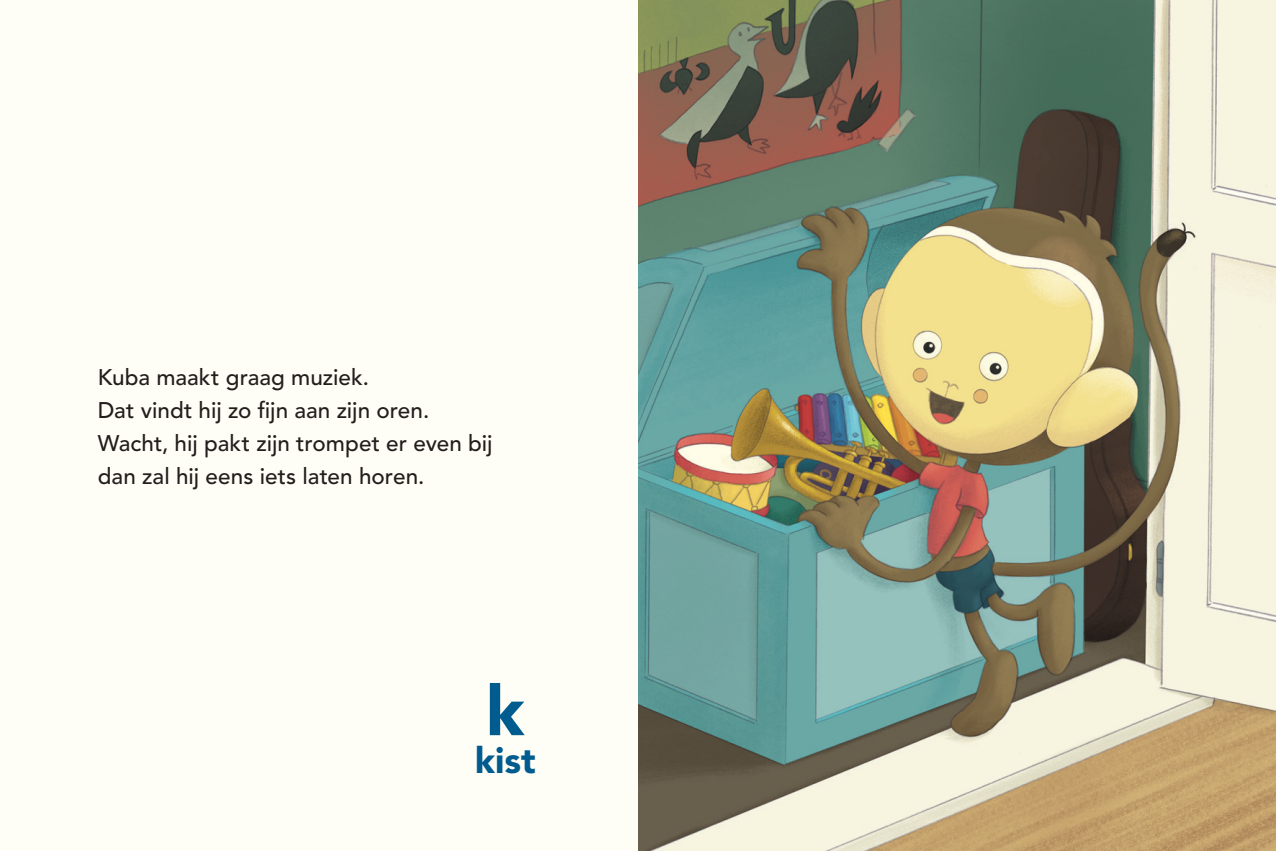
<style>
.page{position:relative;width:1276px;height:851px;background:#fff}
.page>*{position:absolute;margin:0;border:0;box-sizing:border-box;transform-origin:0 0}
.t1{font:900 69px "Avenir LT";color:#005d95}
.t2{font:900 36px "Avenir LT";color:#005d95}
.t3{font:500 22.5px/33px "Avenir LT";color:#231f20}
</style>
<div class="page">
<svg style="left:638px;top:0;width:638px;height:850px;background:#99a189"></svg>
<p class="t3" style="left:98px;top:361px;width:396px">Kuba maakt graag muziek.<br>Dat vindt hij zo fijn aan zijn oren.<br>Wacht, hij pakt zijn trompet er even bij dan zal hij eens iets laten horen.</p>
<h1 class="t1" style="left:486px;top:669px;width:40px">k</h1>
<h2 class="t2" style="left:475px;top:738px;width:62px">kist</h2>
</div>
